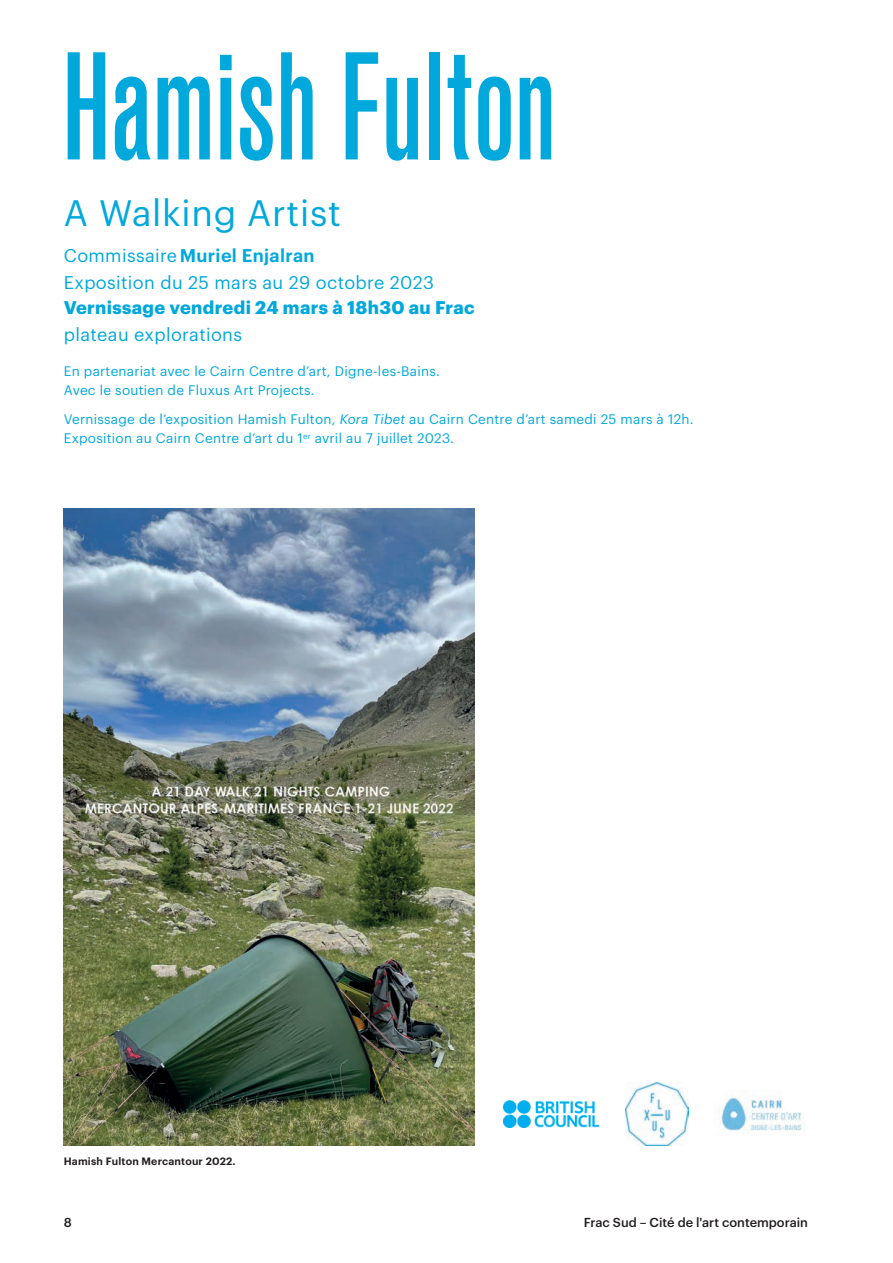
<style>
.page{position:relative;width:893px;height:1263px;background:#fff}
.page>*{position:absolute;margin:0;border:0;box-sizing:border-box;transform-origin:0 0}
.t1{font:ultra-condensed 127.5px "Steinschrift Paca";letter-spacing:.02em;color:#00a8dc}
.t2{font:36px "Graphik";letter-spacing:.02em;color:#00a8dc}
.t3{font:18px/27px "Graphik";letter-spacing:.02em;color:#00a8dc}
.t4{font:700 18px "Graphik";letter-spacing:.02em;color:#00a8dc}
.t5{font:13.5px/19.5px "Graphik";letter-spacing:.02em;color:#00a8dc}
.t6{font:500 12.75px "Graphik";color:#231f20}
.t7{font:600 10.5px "Graphik";letter-spacing:.02em;color:#231f20}
.s1{font-weight:600}
.s2{font-style:italic}
</style>
<div class="page">
<img style="left:64px;top:508px;width:410px;height:637px">
<img style="left:625px;top:1083px;width:64px;height:62px">
<img style="left:721px;top:1097px;width:81px;height:34px">
<img style="left:503px;top:1100px;width:95px;height:28px">
<h1 class="t1" style="left:64px;top:27px;width:492px">Hamish Fulton</h1>
<h2 class="t2" style="left:64px;top:186px;width:278px">A Walking Artist</h2>
<h3 class="t3" style="left:64px;top:240px;width:372px">Commissaire <span class="s1">Muriel Enjalran<br></span>Exposition du 25 mars au 29 octobre 2023</h3>
<h3 class="t4" style="left:64px;top:294px;width:412px">Vernissage vendredi 24 mars à 18h30 au Frac</h3>
<h3 class="t3" style="left:64px;top:320px;width:180px">plateau explorations</h3>
<p class="t5" style="left:64px;top:360px;width:378px">En partenariat avec le Cairn Centre d’art, Digne-les-Bains.<br>Avec le soutien de Fluxus Art Projects.</p>
<p class="t5" style="left:64px;top:408px;width:631px">Vernissage de l’exposition Hamish Fulton, <span class="s2">Kora Tibet</span> au Cairn Centre d’art samedi 25 mars à 12h.<br>Exposition au Cairn Centre d’art du 1<sup>er</sup> avril au 7 juillet 2023.</p>
<p class="t7" style="left:64px;top:1153px;width:173px">Hamish Fulton Mercantour 2022.</p>
<p class="t6" style="left:64px;top:1212px;width:9px">8</p>
<p class="t6" style="left:584px;top:1212px;width:226px">Frac Sud – Cité de l'art contemporain</p>
</div>
